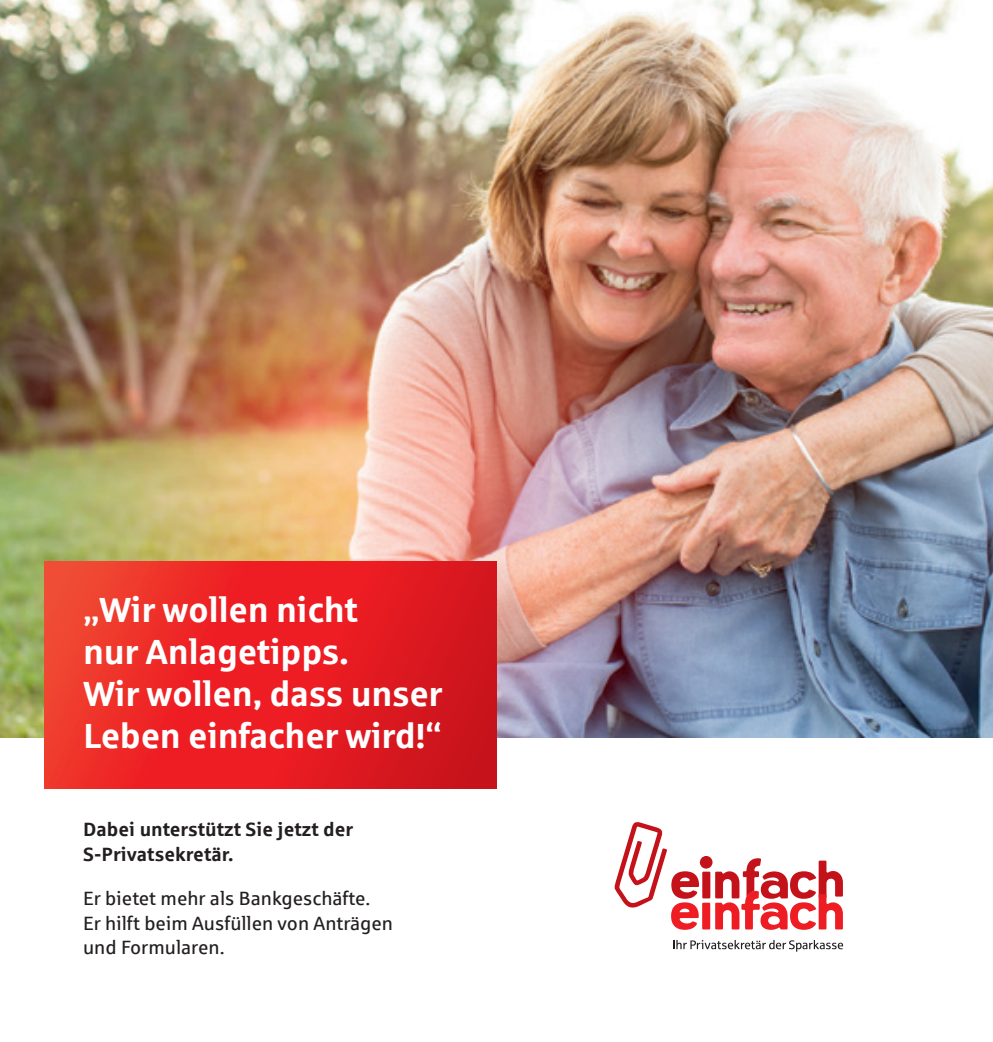
<style>
.page{position:relative;width:993px;height:1042px;background:#fff}
.page>*{position:absolute;margin:0;border:0;box-sizing:border-box;transform-origin:0 0}
.t1{font:700 35px/42px "Sparkasse Rg";letter-spacing:-.01em;color:#fff}
.t2{font:19.25px/24.5px "Sparkasse Rg";color:#231f20}
.t3{font:700 19.25px/24.5px "Sparkasse Rg";color:#231f20}
</style>
<div class="page">
<img style="left:0;top:0;width:992px;height:738px">
<svg style="left:45px;top:561px;width:451px;height:227px;background:#e62224"></svg>
<svg style="left:614px;top:822px;width:228px;height:108px"></svg>
<svg style="left:673px;top:940px;width:169px;height:11px"></svg>
<h1 class="t1" style="left:83px;top:587px;width:361px">„Wir wollen nicht<br>nur Anlagetipps.<br>Wir wollen, dass unser<br>Leben einfacher wird!“</h1>
<p class="t3" style="left:83px;top:816px;width:271px">Dabei unterstützt Sie jetzt der<br>S-Privatsekretär.</p>
<p class="t2" style="left:83px;top:885px;width:311px">Er bietet mehr als Bankgeschäfte.<br>Er hilft beim Ausfüllen von Anträgen und Formularen.</p>
</div>
